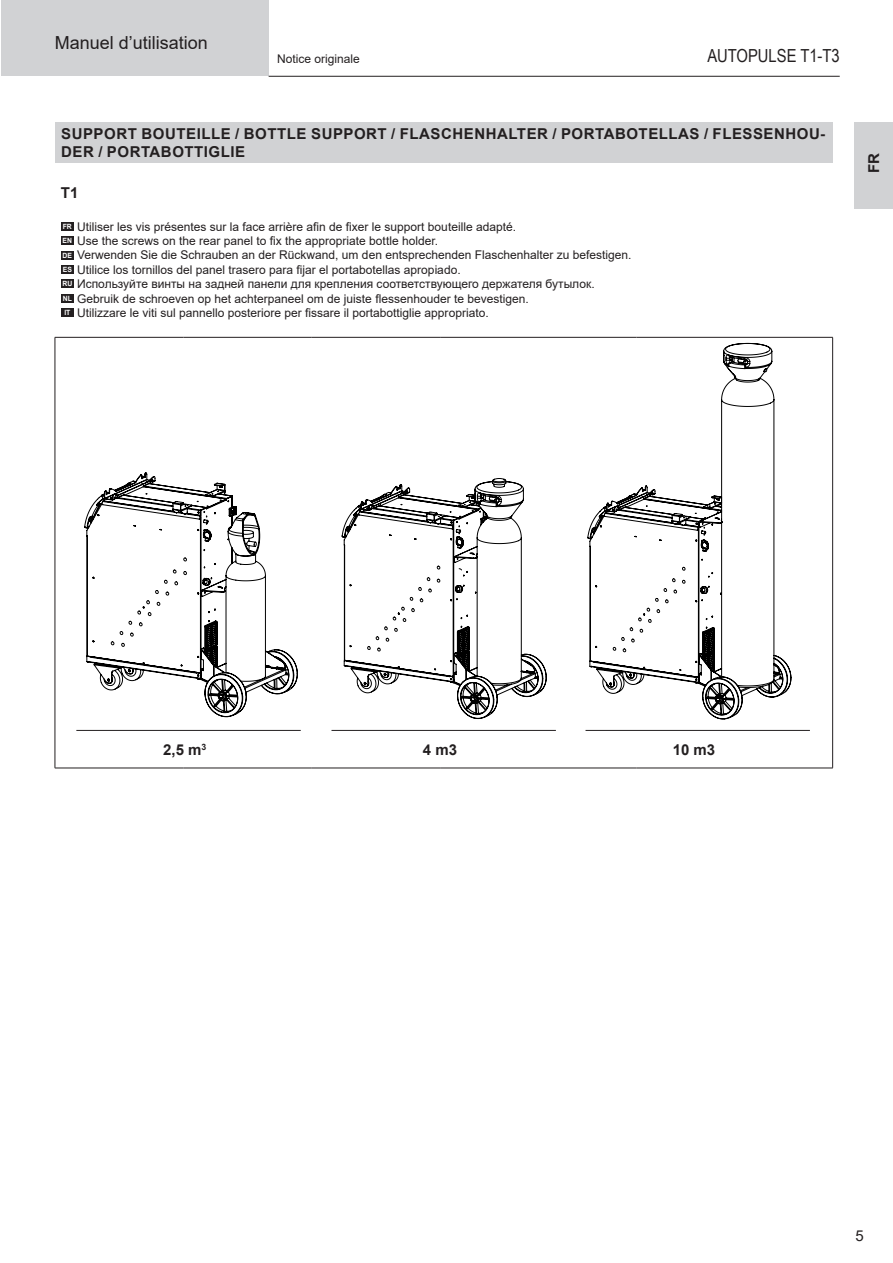
<style>
.page{position:relative;width:893px;height:1263px;background:#fff}
.page>*{position:absolute;margin:0;border:0;box-sizing:border-box;transform-origin:0 0}
.t1{font:18px "Arial";color:#231f20}
.t2{font:18px "Arial Narrow";color:#231f20}
.contenu{font:700 15px/18px "Arial";letter-spacing:.035em;color:#231f20}
.t3{font:15px "Arial";color:#231f20}
.contenu-2{font:12px "Arial";color:#231f20}
.contenu-3{font:700 7.2px "Arial";color:#fff;scale:.95 1}
</style>
<div class="page">
<div style="left:854px;top:122px;width:39px;height:86px;background:#d1d2d4"></div>
<div style="left:1px;top:0;width:267px;height:76px;background:#d1d2d4"></div>
<hr style="left:269px;top:76px;width:571px;height:1px;background:#231f20">
<div style="left:55px;top:122px;width:778px;height:41px;background:#d1d2d4"></div>
<hr style="left:55px;top:337px;width:1px;height:431px;background:#231f20">
<hr style="left:832px;top:337px;width:1px;height:431px;background:#231f20">
<hr style="left:55px;top:337px;width:128px;height:1px;background:#231f20">
<hr style="left:183px;top:337px;width:129px;height:1px;background:#231f20">
<hr style="left:312px;top:337px;width:128px;height:1px;background:#231f20">
<hr style="left:440px;top:337px;width:196px;height:1px;background:#231f20">
<hr style="left:636px;top:337px;width:197px;height:1px;background:#231f20">
<hr style="left:55px;top:768px;width:128px;height:1px;background:#231f20">
<hr style="left:183px;top:768px;width:129px;height:1px;background:#231f20">
<hr style="left:312px;top:768px;width:128px;height:1px;background:#231f20">
<hr style="left:440px;top:768px;width:196px;height:1px;background:#231f20">
<hr style="left:636px;top:768px;width:197px;height:1px;background:#231f20">
<div style="left:61px;top:222px;width:13px;height:8px;background:#231f20"></div>
<div style="left:61px;top:236px;width:13px;height:9px;background:#231f20"></div>
<div style="left:61px;top:251px;width:13px;height:8px;background:#231f20"></div>
<div style="left:61px;top:265px;width:13px;height:9px;background:#231f20"></div>
<div style="left:61px;top:280px;width:13px;height:8px;background:#231f20"></div>
<div style="left:61px;top:294px;width:13px;height:8px;background:#231f20"></div>
<div style="left:61px;top:308px;width:13px;height:9px;background:#231f20"></div>
<hr style="left:76px;top:730px;width:225px;height:1px;background:#231f20">
<hr style="left:331px;top:730px;width:225px;height:1px;background:#231f20">
<hr style="left:585px;top:730px;width:225px;height:1px;background:#231f20">
<svg style="left:85px;top:473px;width:212px;height:244px"></svg>
<svg style="left:342px;top:478px;width:204px;height:241px"></svg>
<svg style="left:588px;top:343px;width:203px;height:376px"></svg>
<h1 class="t1" style="left:55px;top:31px;width:155px">Manuel d’utilisation</h1>
<p class="contenu-2" style="left:277px;top:50px;width:84px">Notice originale</p>
<h1 class="t2" style="left:707px;top:43px;width:134px">AUTOPULSE T1-T3</h1>
<p class="contenu" style="left:61px;top:125px;width:765px">SUPPORT BOUTEILLE / BOTTLE SUPPORT / FLASCHENHALTER / PORTABOTELLAS / FLESSENHOU-<br>DER / PORTABOTTIGLIE</p>
<p class="contenu" style="left:61px;top:184px;width:19px">T1</p>
<p class="contenu-3" style="left:63px;top:221px;width:11px">FR</p>
<p class="contenu-2" style="left:77px;top:218px;width:440px">Utiliser les vis présentes sur la face arrière afin de fixer le support bouteille adapté.</p>
<p class="contenu-3" style="left:63px;top:236px;width:12px">EN</p>
<p class="contenu-2" style="left:77px;top:232px;width:362px">Use the screws on the rear panel to fix the appropriate bottle holder.</p>
<p class="contenu-3" style="left:63px;top:250px;width:12px">DE</p>
<p class="contenu-2" style="left:77px;top:247px;width:556px">Verwenden Sie die Schrauben an der Rückwand, um den entsprechenden Flaschenhalter zu befestigen.</p>
<p class="contenu-3" style="left:63px;top:264px;width:11px">ES</p>
<p class="contenu-2" style="left:77px;top:261px;width:385px">Utilice los tornillos del panel trasero para fijar el portabotellas apropiado.</p>
<p class="contenu-3" style="left:62px;top:279px;width:12px">RU</p>
<p class="contenu-2" style="left:77px;top:276px;width:519px">Используйте винты на задней панели для крепления соответствующего держателя бутылок.</p>
<p class="contenu-3" style="left:63px;top:293px;width:11px">NL</p>
<p class="contenu-2" style="left:77px;top:290px;width:453px">Gebruik de schroeven op het achterpaneel om de juiste flessenhouder te bevestigen.</p>
<p class="contenu-3" style="left:64px;top:308px;width:8px">IT</p>
<p class="contenu-2" style="left:77px;top:304px;width:413px">Utilizzare le viti sul pannello posteriore per fissare il portabottiglie appropriato.</p>
<p class="contenu" style="left:865px;top:173px;width:21px;rotate:-90deg">FR</p>
<p class="contenu" style="left:163px;top:741px;width:45px">2,5 m<sup>3</sup></p>
<p class="contenu" style="left:423px;top:741px;width:36px">4 m3</p>
<p class="contenu" style="left:673px;top:741px;width:44px">10 m3</p>
<p class="t3" style="left:856px;top:1225px;width:10px">5</p>
</div>
